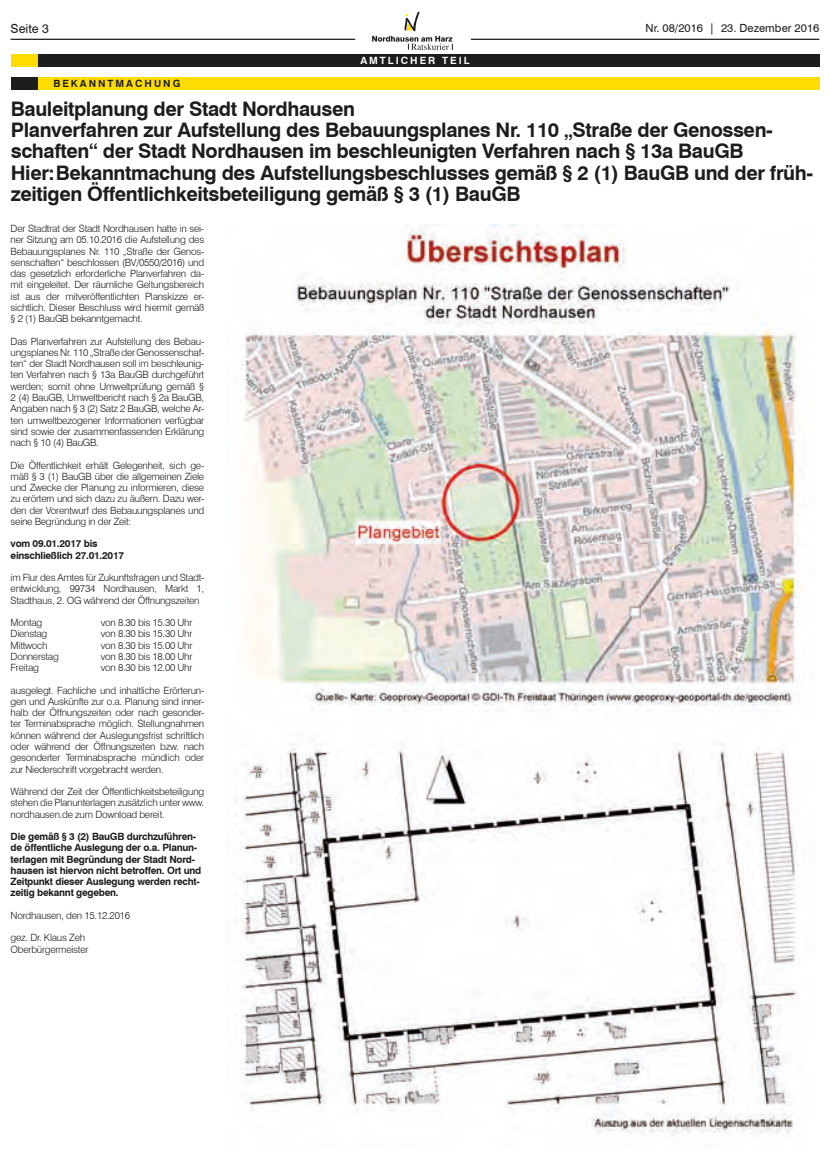
<style>
.page{position:relative;width:830px;height:1163px;background:#fff}
.page>*{position:absolute;margin:0;border:0;box-sizing:border-box;transform-origin:0 0}
.t1{font:700 20px/21.2px "Swiss 721 BT";letter-spacing:-.02em;color:#1d1d1b}
.t2{font:12.5px "Swiss 721 BT";color:#1d1d1b}
.t3{font:11.25px "Swiss 721 BT";color:#1d1d1b}
.t4{font:300 10px/11.2px "Swiss 721 BT";letter-spacing:-.025em;color:#1d1d1b;text-align:justify}
.t5{font:700 10px/11.2px "Swiss 721 BT";letter-spacing:-.025em;color:#1d1d1b}
.t6{font:700 10px "Swiss 721 BT";letter-spacing:.2em;color:#1d1d1b}
.t7{font:700 10px "Swiss 721 BT";letter-spacing:.2em;color:#fff}
</style>
<div class="page">
<hr style="left:11px;top:39px;width:344px;height:1px;background:#1d1d1b">
<svg style="left:372px;top:12px;width:81px;height:38px"></svg>
<hr style="left:470px;top:39px;width:349px;height:1px;background:#1d1d1b">
<div style="left:11px;top:54px;width:807px;height:13px;background:#1d1d1b"></div>
<div style="left:11px;top:54px;width:26px;height:13px;background:#fd0"></div>
<div style="left:11px;top:77px;width:807px;height:12px;background:#fd0"></div>
<div style="left:11px;top:77px;width:26px;height:12px;background:#1d1d1b"></div>
<img style="left:235px;top:224px;width:569px;height:910px">
<p class="t2" style="left:11px;top:20px;width:40px">Seite 3</p>
<p class="t3" style="left:645px;top:20px;width:175px">Nr. 08/2016 | 23. Dezember 2016</p>
<p class="t7" style="left:360px;top:54px;width:111px">AMTLICHER TEIL</p>
<p class="t6" style="left:53px;top:76px;width:128px">BEKANNTMACHUNG</p>
<p class="t1" style="left:11px;top:97px;width:803px">Bauleitplanung der Stadt Nordhausen<br>Planverfahren zur Aufstellung des Bebauungsplanes Nr. 110 „Straße der Genossen&shy;schaften“ der Stadt Nordhausen im beschleunigten Verfahren nach § 13a BauGB Hier:Bekanntmachung des Aufstellungsbeschlusses gemäß § 2 (1) BauGB und der früh&shy;zeitigen Öffentlichkeitsbeteiligung gemäß § 3 (1) BauGB</p>
<p class="t4" style="left:11px;top:223px;width:195px">Der Stadtrat der Stadt Nordhausen hatte in sei&shy;ner Sitzung am 05.10.2016 die Aufstellung des Bebauungsplanes Nr. 110 „Straße der Genos&shy;senschaften“ beschlossen (BV/0550/2016) und das gesetzlich erforderliche Planverfahren da&shy;mit eingeleitet. Der räumliche Geltungsbereich ist aus der mitveröffentlichten Planskizze er&shy;sichtlich. Dieser Beschluss wird hiermit gemäß § 2 (1) BauGB bekanntgemacht.</p>
<p class="t4" style="left:11px;top:335px;width:195px">Das Planverfahren zur Aufstellung des Bebau&shy;ungsplanes Nr. 110 „Straße der Genossenschaf&shy;ten“ der Stadt Nordhausen soll im beschleunig&shy;ten Verfahren nach § 13a BauGB durchgeführt werden; somit ohne Umweltprüfung gemäß § 2 (4) BauGB, Umweltbericht nach § 2a BauGB, Angaben nach § 3 (2) Satz 2 BauGB, welche Ar&shy;ten umweltbezogener Informationen verfügbar sind sowie der zusammenfassenden Erklärung nach § 10 (4) BauGB.</p>
<p class="t4" style="left:11px;top:459px;width:195px">Die Öffentlichkeit erhält Gelegenheit, sich ge&shy;mäß § 3 (1) BauGB über die allgemeinen Ziele und Zwecke der Planung zu informieren, diese zu erörtern und sich dazu zu äußern. Dazu wer&shy;den der Vorentwurf des Bebauungsplanes und seine Begründung in der Zeit:</p>
<p class="t5" style="left:11px;top:537px;width:115px">vom 09.01.2017 bis einschließlich 27.01.2017</p>
<p class="t4" style="left:11px;top:571px;width:195px">im Flur des Amtes für Zukunftsfragen und Stadt&shy;entwicklung, 99734 Nordhausen, Markt 1, Stadthaus, 2. OG während der Öffnungszeiten</p>
<p class="t4" style="left:11px;top:616px;width:33px">Montag</p>
<p class="t4" style="left:101px;top:616px;width:93px">von 8.30 bis 15.30 Uhr</p>
<p class="t4" style="left:11px;top:628px;width:38px">Dienstag</p>
<p class="t4" style="left:101px;top:628px;width:93px">von 8.30 bis 15.30 Uhr</p>
<p class="t4" style="left:11px;top:639px;width:38px">Mittwoch</p>
<p class="t4" style="left:101px;top:639px;width:93px">von 8.30 bis 15.00 Uhr</p>
<p class="t4" style="left:11px;top:650px;width:50px">Donnerstag</p>
<p class="t4" style="left:101px;top:650px;width:93px">von 8.30 bis 18.00 Uhr</p>
<p class="t4" style="left:11px;top:661px;width:30px">Freitag</p>
<p class="t4" style="left:101px;top:661px;width:93px">von 8.30 bis 12.00 Uhr</p>
<p class="t4" style="left:11px;top:684px;width:195px">ausgelegt. Fachliche und inhaltliche Erörterun&shy;gen und Auskünfte zur o.a. Planung sind inner&shy;halb der Öffnungszeiten oder nach gesonder&shy;ter Terminabsprache möglich. Stellungnahmen können während der Auslegungsfrist schriftlich oder während der Öffnungszeiten bzw. nach gesonderter Terminabsprache mündlich oder zur Niederschrift vorgebracht werden.</p>
<p class="t4" style="left:11px;top:785px;width:195px">Während der Zeit der Öffentlichkeitsbeteiligung stehen die Planunterlagen zusätzlich unter www. nordhausen.de zum Download bereit.</p>
<p class="t5" style="left:11px;top:830px;width:192px">Die gemäß § 3 (2) BauGB durchzuführen&shy;de öffentliche Auslegung der o.a. Planun&shy;terlagen mit Begründung der Stadt Nord&shy;hausen ist hiervon nicht betroffen. Ort und Zeitpunkt dieser Auslegung werden recht&shy;zeitig bekannt gegeben.</p>
<p class="t4" style="left:11px;top:909px;width:121px">Nordhausen, den 15.12.2016</p>
<p class="t4" style="left:11px;top:931px;width:79px">gez. Dr. Klaus Zeh<br>Oberbürgermeister</p>
</div>
